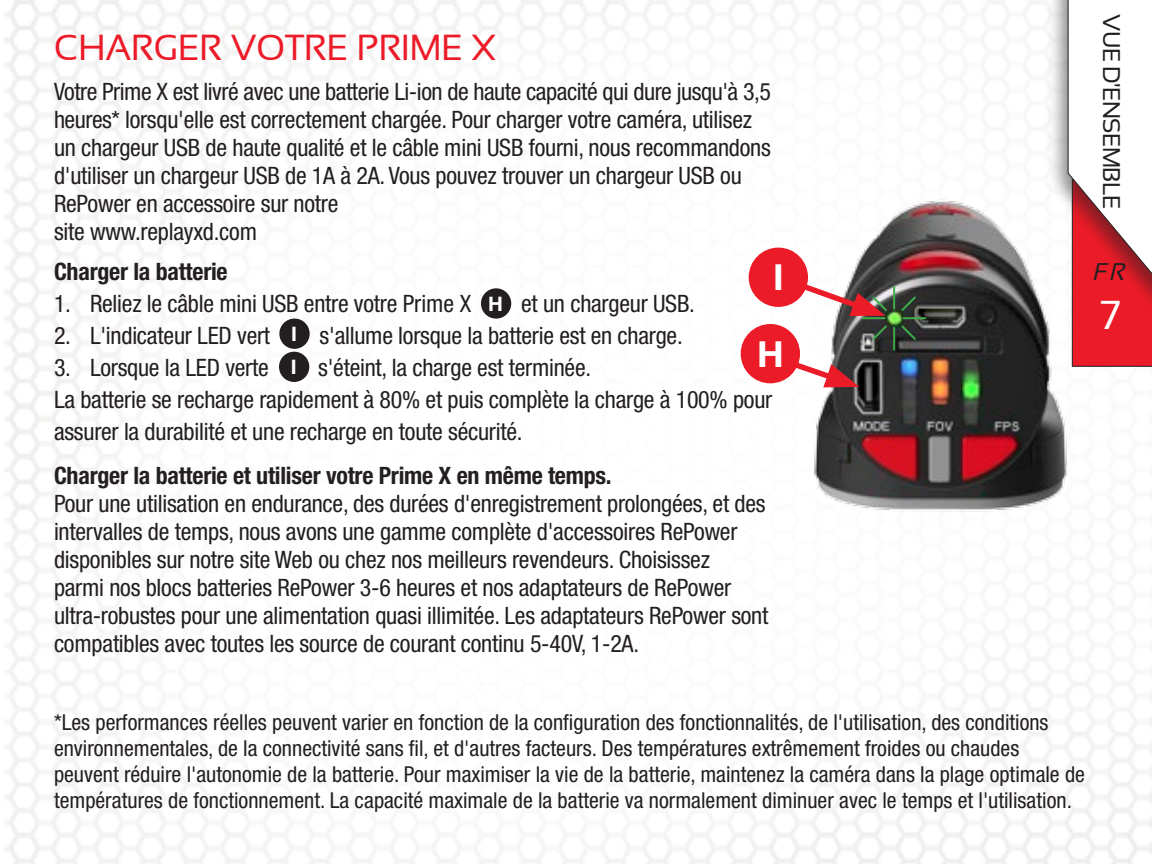
<style>
.page{position:relative;width:1152px;height:864px;background:#fff}
.page>*{position:absolute;margin:0;border:0;box-sizing:border-box;transform-origin:0 0}
.t1{font:40px "Sansation";color:#fff}
.t2{font:36px "Sansation";color:#ec1b28}
.t3{font:700 36px "Helvetica Neue LT Std";color:#fff}
.t4{font:condensed 24px/28px "Helvetica Neue LT Std";letter-spacing:-.01em;color:#231f20}
.t5{font:700 condensed 24px "Helvetica Neue LT Std";letter-spacing:-.01em;color:#231f20}
.t6{font:24px "Sansation";letter-spacing:-.025em;color:#231f20}
.t7{font:italic 24px "Sansation";color:#231f20}
.t8{font:condensed 22px/26px "Helvetica Neue LT Std";color:#231f20}
.t9{font:700 20px/33.2px "Helvetica Neue LT Std";color:#fff}
</style>
<div class="page">
<img style="left:5px;top:0;width:1147px;height:864px">
<img style="left:810px;top:198px;width:263px;height:317px">
<svg style="left:766px;top:350px;width:88px;height:37px"></svg>
<div style="left:741px;top:324px;width:59px;height:59px;background:#ec1b28;border-radius:50%"></div>
<div style="left:871px;top:349px;width:46px;height:59px;background:#231f20;opacity:.3"></div>
<div style="left:871px;top:308px;width:46px;height:59px;background:#231f20;opacity:.3"></div>
<hr style="left:893px;top:287px;width:2px;height:22px;background:#3fad49">
<div style="left:844px;top:335px;width:59px;height:46px;background:#231f20;opacity:.3"></div>
<hr style="left:863px;top:317px;width:22px;height:2px;background:#3fad49">
<div style="left:885px;top:335px;width:59px;height:46px;background:#231f20;opacity:.3"></div>
<hr style="left:904px;top:317px;width:22px;height:2px;background:#3fad49">
<div style="left:883px;top:347px;width:52px;height:52px;background:#231f20;opacity:.3"></div>
<div style="left:854px;top:318px;width:52px;height:52px;background:#231f20;opacity:.3"></div>
<div style="left:854px;top:347px;width:52px;height:52px;background:#231f20;opacity:.3"></div>
<svg style="left:871px;top:324px;width:12px;height:18px"></svg>
<div style="left:883px;top:318px;width:52px;height:52px;background:#231f20;opacity:.3"></div>
<svg style="left:900px;top:295px;width:18px;height:18px"></svg>
<svg style="left:771px;top:270px;width:118px;height:46px"></svg>
<div style="left:749px;top:248px;width:59px;height:59px;background:#ec1b28;border-radius:50%"></div>
<div style="left:481px;top:288px;width:30px;height:31px;background:#231f20;border-radius:50%"></div>
<div style="left:279px;top:319px;width:31px;height:30px;background:#231f20;border-radius:50%"></div>
<div style="left:279px;top:352px;width:30px;height:30px;background:#231f20;border-radius:50%"></div>
<div style="left:1047px;top:0;width:105px;height:353px;background:#231f20;opacity:.5"></div>
<svg style="left:1067px;top:0;width:85px;height:367px"></svg>
<h2 class="t2" style="left:54px;top:28px;width:444px">CHARGER VOTRE PRIME X</h2>
<p class="t4" style="left:54px;top:77px;width:718px">Votre Prime X est livré avec une batterie Li-ion de haute capacité qui dure jusqu'à 3,5 heures* lorsqu'elle est correctement chargée. Pour charger votre caméra, utilisez un chargeur USB de haute qualité et le câble mini USB fourni, nous recommandons d'utiliser un chargeur USB de 1A à 2A. Vous pouvez trouver un chargeur USB ou RePower en accessoire sur notre<br>site www.replayxd.com</p>
<p class="t5" style="left:54px;top:257px;width:175px">Charger la batterie</p>
<p class="t4" style="left:54px;top:289px;width:419px">1. Reliez le câble mini USB entre votre Prime X</p>
<p class="t4" style="left:521px;top:289px;width:175px">et un chargeur USB.</p>
<p class="t4" style="left:54px;top:321px;width:218px">2. L'indicateur LED vert</p>
<p class="t4" style="left:320px;top:321px;width:365px">s'allume lorsque la batterie est en charge.</p>
<p class="t4" style="left:54px;top:353px;width:216px">3. Lorsque la LED verte</p>
<h2 class="t3" style="left:773px;top:255px;width:12px">I</h2>
<p class="t9" style="left:488px;top:286px;width:16px">H</p>
<p class="t9" style="left:291px;top:317px;width:8px">I<br>I</p>
<h2 class="t3" style="left:757px;top:331px;width:28px">H</h2>
<p class="t4" style="left:54px;top:351px;width:720px;line-height:32px;text-indent:264px">s'éteint, la charge est terminée.<br>La batterie se recharge rapidement à 80% et puis complète la charge à 100% pour assurer la durabilité et une recharge en toute sécurité.</p>
<p class="t5" style="left:54px;top:460px;width:559px">Charger la batterie et utiliser votre Prime X en même temps.</p>
<p class="t4" style="left:54px;top:489px;width:716px">Pour une utilisation en endurance, des durées d'enregistrement prolongées, et des intervalles de temps, nous avons une gamme complète d'accessoires RePower disponibles sur notre site Web ou chez nos meilleurs revendeurs. Choisissez<br>parmi nos blocs batteries RePower 3-6 heures et nos adaptateurs de RePower ultra-robustes pour une alimentation quasi illimitée. Les adaptateurs RePower sont compatibles avec toutes les source de courant continu 5-40V, 1-2A.</p>
<p class="t6" style="left:1125px;top:14px;width:197px;rotate:90deg">VUE D'ENSEMBLE</p>
<p class="t7" style="left:1092px;top:259px;width:40px">FR</p>
<h1 class="t1" style="left:1099px;top:293px;width:23px">7</h1>
<p class="t8" style="left:54px;top:709px;width:1032px">*Les performances réelles peuvent varier en fonction de la configuration des fonctionnalités, de l'utilisation, des conditions environnementales, de la connectivité sans fil, et d'autres facteurs. Des températures extrêmement froides ou chaudes peuvent réduire l'autonomie de la batterie. Pour maximiser la vie de la batterie, maintenez la caméra dans la plage optimale de températures de fonctionnement. La capacité maximale de la batterie va normalement diminuer avec le temps et l'utilisation.</p>
</div>
